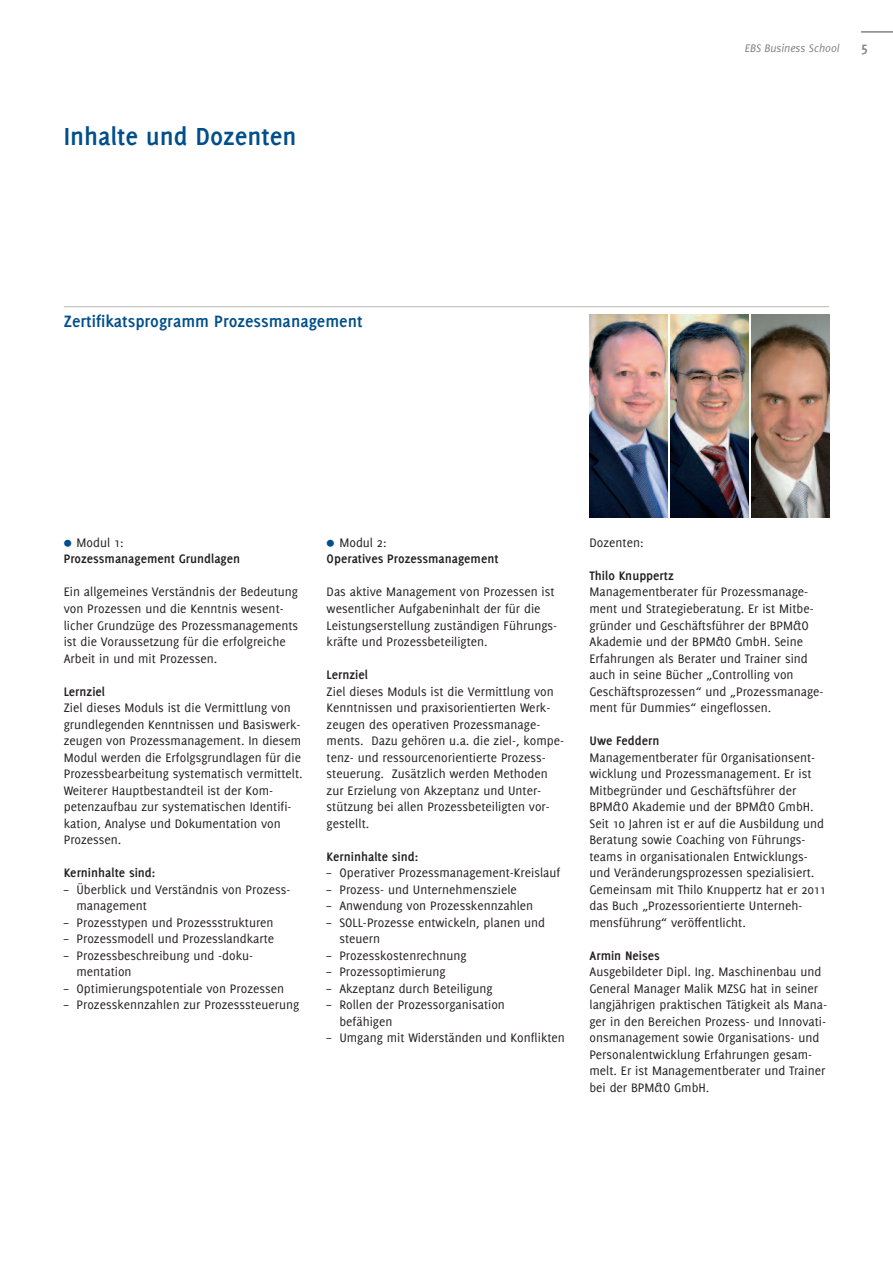
<style>
.page{position:relative;width:893px;height:1263px;background:#fff}
.page>*{position:absolute;margin:0;border:0;box-sizing:border-box;transform-origin:0 0}
.t1{font:700 27px "Delicious";color:#004f8a}
.t2{font:700 18px "Delicious";color:#004f8a}
.t3{font:700 15px "Delicious";color:#808285}
.t4{font:13.5px/16.5px "Delicious";color:#231f20}
.t5{font:700 13.5px/16.5px "Delicious";color:#231f20}
.t6{font:italic 12px "Delicious";color:#808285}
.s1{font-weight:400;font-size:12px;color:#004f8a}
.s2{font-weight:400}
</style>
<div class="page">
<hr style="left:861px;top:31px;width:32px;height:2px;background:#808285">
<img style="left:589px;top:314px;width:78px;height:203px">
<img style="left:670px;top:314px;width:78px;height:203px">
<img style="left:751px;top:314px;width:78px;height:203px">
<hr style="left:64px;top:306px;width:765px;height:1px;background:#babbbe">
<h1 class="t1" style="left:64px;top:126px;width:234px">Inhalte und Dozenten</h1>
<h2 class="t2" style="left:64px;top:314px;width:300px">Zertifikatsprogramm Prozessmanagement</h2>
<p class="t6" style="left:745px;top:41px;width:97px">EBS Business School</p>
<p class="t3" style="left:861px;top:42px;width:8px">5</p>
<p class="t5" style="left:64px;top:535px;width:178px"><span class="s1">≈</span> <span class="s2">Modul 1:<br></span>Prozessmanagement Grundlagen</p>
<p class="t4" style="left:64px;top:585px;width:236px">Ein allgemeines Verständnis der Bedeutung von Prozessen und die Kenntnis wesent&shy;licher Grundzüge des Prozessmanagements ist die Voraussetzung für die erfolgreiche Arbeit in und mit Prozessen.</p>
<p class="t5" style="left:64px;top:684px;width:43px">Lernziel</p>
<p class="t4" style="left:64px;top:700px;width:240px">Ziel dieses Moduls ist die Vermittlung von grundlegenden Kenntnissen und Basiswerk&shy;zeugen von Prozessmanagement. In diesem Modul werden die Erfolgsgrundlagen für die Prozessbearbeitung systematisch vermittelt.<br>Weiterer Hauptbestandteil ist der Kom&shy;petenzaufbau zur systematischen Identifi&shy;kation, Analyse und Dokumentation von Prozessen.</p>
<p class="t5" style="left:64px;top:865px;width:93px">Kerninhalte sind:</p>
<p class="t4" style="left:77px;top:882px;width:215px;text-indent:-13px">– Überblick und Verständnis von Prozess&shy;management</p>
<p class="t4" style="left:64px;top:915px;width:211px">– Prozesstypen und Prozessstrukturen</p>
<p class="t4" style="left:64px;top:931px;width:212px">– Prozessmodell und Prozesslandkarte</p>
<p class="t4" style="left:77px;top:948px;width:178px;text-indent:-13px">– Prozessbeschreibung und -doku&shy;mentation</p>
<p class="t4" style="left:64px;top:981px;width:222px">– Optimierungspotentiale von Prozessen</p>
<p class="t4" style="left:64px;top:997px;width:237px">– Prozesskennzahlen zur Prozesssteuerung</p>
<p class="t5" style="left:327px;top:535px;width:173px"><span class="s1">≈</span> <span class="s2">Modul 2:<br></span>Operatives Prozessmanagement</p>
<p class="t4" style="left:327px;top:585px;width:232px">Das aktive Management von Prozessen ist wesentlicher Aufgabeninhalt der für die Leistungserstellung zuständigen Führungs&shy;kräfte und Prozessbeteiligten.</p>
<p class="t5" style="left:327px;top:667px;width:43px">Lernziel</p>
<p class="t4" style="left:327px;top:684px;width:239px">Ziel dieses Moduls ist die Vermittlung von Kenntnissen und praxisorientierten Werk&shy;zeugen des operativen Prozessmanage&shy;ments. Dazu gehören u.a. die ziel-, kompe&shy;tenz- und ressourcenorientierte Prozess&shy;steuerung. Zusätzlich werden Methoden zur Erzielung von Akzeptanz und Unter&shy;stützung bei allen Prozessbeteiligten vor&shy;gestellt.</p>
<p class="t5" style="left:327px;top:849px;width:93px">Kerninhalte sind:</p>
<p class="t4" style="left:327px;top:865px;width:235px">– Operativer Prozessmanagement-Kreislauf</p>
<p class="t4" style="left:327px;top:882px;width:192px">– Prozess- und Unternehmensziele</p>
<p class="t4" style="left:327px;top:898px;width:208px">– Anwendung von Prozesskennzahlen</p>
<p class="t4" style="left:339px;top:915px;width:207px;text-indent:-13px">– SOLL-Prozesse entwickeln, planen und steuern</p>
<p class="t4" style="left:327px;top:948px;width:142px">– Prozesskostenrechnung</p>
<p class="t4" style="left:327px;top:964px;width:120px">– Prozessoptimierung</p>
<p class="t4" style="left:327px;top:981px;width:168px">– Akzeptanz durch Beteiligung</p>
<p class="t4" style="left:339px;top:997px;width:167px;text-indent:-13px">– Rollen der Prozessorganisation befähigen</p>
<p class="t4" style="left:327px;top:1030px;width:240px">– Umgang mit Widerständen und Konflikten</p>
<p class="t4" style="left:589px;top:535px;width:56px">Dozenten:</p>
<p class="t5" style="left:589px;top:568px;width:86px">Thilo Knuppertz</p>
<p class="t4" style="left:589px;top:585px;width:236px">Managementberater für Prozessmanage&shy;ment und Strategieberatung. Er ist Mitbe&shy;gründer und Geschäftsführer der BPM&amp;O Akademie und der BPM&amp;O GmbH. Seine Erfahrungen als Berater und Trainer sind auch in seine Bücher „Controlling von Geschäftsprozessen“ und „Prozessmanage&shy;ment für Dummies“ eingeflossen.</p>
<p class="t5" style="left:589px;top:733px;width:71px">Uwe Feddern</p>
<p class="t4" style="left:589px;top:750px;width:238px">Managementberater für Organisationsent&shy;wicklung und Prozessmanagement. Er ist Mitbegründer und Geschäftsführer der BPM&amp;O Akademie und der BPM&amp;O GmbH.<br>Seit 10 Jahren ist er auf die Ausbildung und Beratung sowie Coaching von Führungs&shy;teams in organisationalen Entwicklungs&shy;und Veränderungsprozessen spezialisiert.<br>Gemeinsam mit Thilo Knuppertz hat er 2011 das Buch „Prozessorientierte Unterneh&shy;mensführung“ veröffentlicht.</p>
<p class="t5" style="left:589px;top:948px;width:72px">Armin Neises</p>
<p class="t4" style="left:589px;top:964px;width:239px">Ausgebildeter Dipl. Ing. Maschinenbau und General Manager Malik MZSG hat in seiner langjährigen praktischen Tätigkeit als Mana&shy;ger in den Bereichen Prozess- und Innovati&shy;onsmanagement sowie Organisations- und Personalentwicklung Erfahrungen gesam&shy;melt. Er ist Managementberater und Trainer bei der BPM&amp;O GmbH.</p>
</div>
